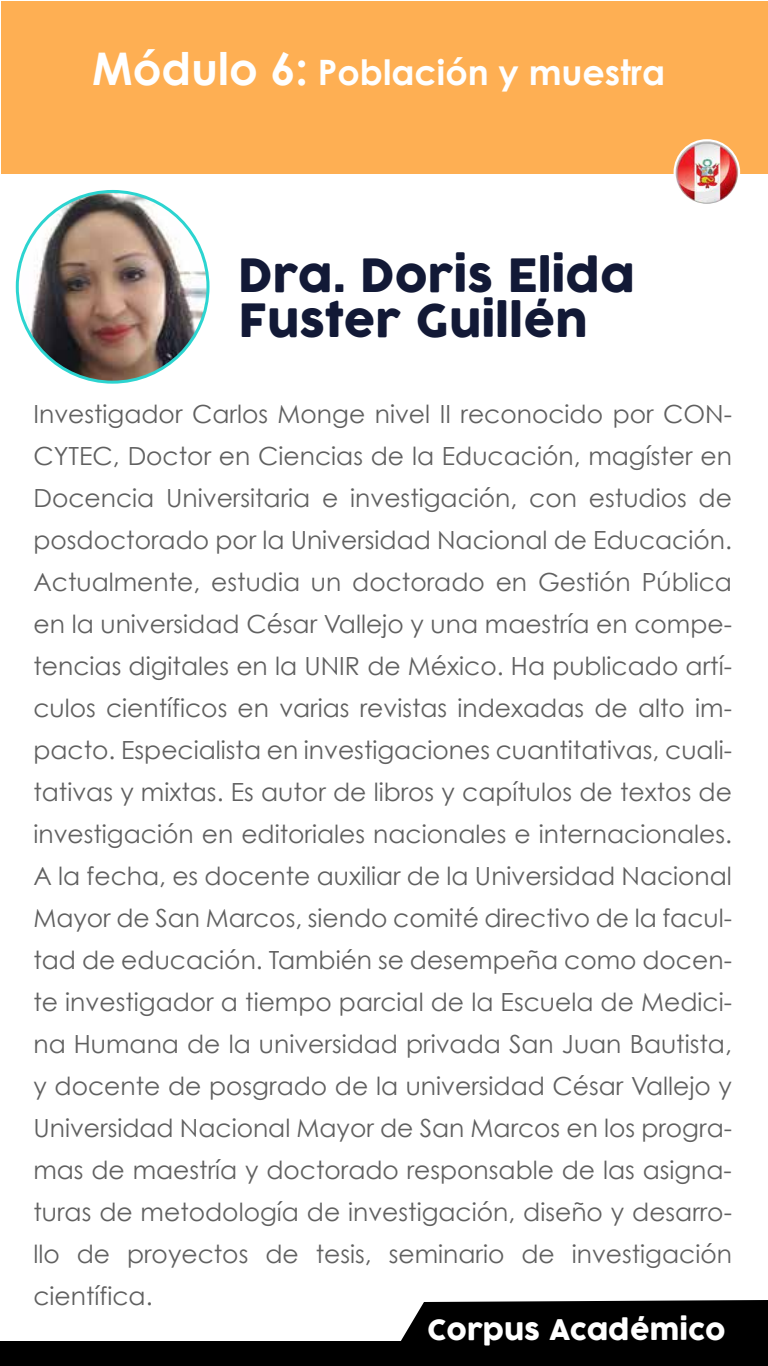
<style>
.page{position:relative;width:768px;height:1366px;background:#fff}
.page>*{position:absolute;margin:0;border:0;box-sizing:border-box;transform-origin:0 0}
.t1{font:44.8px/45px "Cocogoose";color:#121936}
.t2{font:700 35px "Century Gothic";color:#fff}
.t3{font:27.8px "Cocogoose";color:#fff}
.t4{font:25px/42px "Century Gothic";color:#606060;text-align:justify}
.s1{font-size:45px}
</style>
<div class="page">
<div style="left:401px;top:1300px;width:367px;height:66px;background:#000"></div>
<div style="left:0;top:1341px;width:421px;height:25px;background:#000"></div>
<div style="left:1px;top:2px;width:767px;height:172px;background:#feaf53"></div>
<svg style="left:17px;top:191px;width:189px;height:191px"></svg>
<img style="left:17px;top:191px;width:191px;height:191px;border-radius:95px">
<img style="left:675px;top:140px;width:64px;height:65px;border-radius:32px">
<div style="left:674px;top:139px;width:66px;height:67px;border:2px solid #fff;border-radius:50%"></div>
<h2 class="t2" style="left:92px;top:50px;width:574px"><span class="s1">Módulo 6:</span> Población y muestra</h2>
<h1 class="t1" style="left:238px;top:255px;width:398px">Dra. Doris Elida<br>Fuster Guillén</h1>
<p class="t4" style="left:33px;top:393px;width:700px">Investigador Carlos Monge nivel II reconocido por CON-CYTEC, Doctor en Ciencias de la Educación, magíster en Docencia Universitaria e investigación, con estudios de posdoctorado por la Universidad Nacional de Educación.<br>Actualmente, estudia un doctorado en Gestión Pública en la universidad César Vallejo y una maestría en compe&shy;tencias digitales en la UNIR de México. Ha publicado artí&shy;culos científicos en varias revistas indexadas de alto im&shy;pacto. Especialista en investigaciones cuantitativas, cuali&shy;tativas y mixtas. Es autor de libros y capítulos de textos de investigación en editoriales nacionales e internacionales.<br>A la fecha, es docente auxiliar de la Universidad Nacional Mayor de San Marcos, siendo comité directivo de la facul&shy;tad de educación. También se desempeña como docen&shy;te investigador a tiempo parcial de la Escuela de Medici&shy;na Humana de la universidad privada San Juan Bautista, y docente de posgrado de la universidad César Vallejo y Universidad Nacional Mayor de San Marcos en los progra&shy;mas de maestría y doctorado responsable de las asigna&shy;turas de metodología de investigación, diseño y desarro&shy;llo de proyectos de tesis, seminario de investigación científica.</p>
<p class="t3" style="left:427px;top:1311px;width:300px">Corpus Académico</p>
</div>
